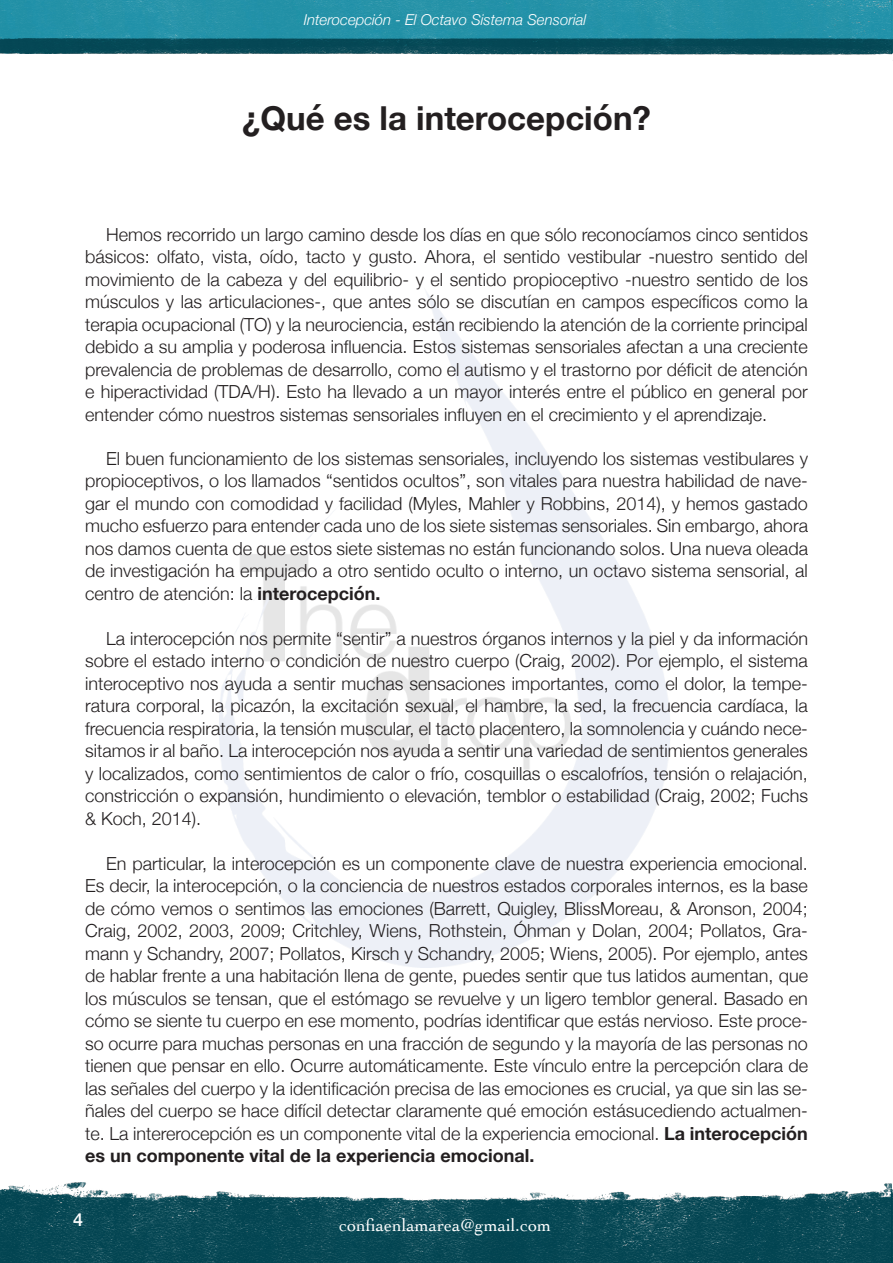
<style>
.page{position:relative;width:893px;height:1263px;background:#fff}
.page>*{position:absolute;margin:0;border:0;box-sizing:border-box;transform-origin:0 0}
.Título_principal_neg{font:700 33px "Helvetica Neue";color:#231f20}
.Cuerpo_de_texto{font:300 18px/22.5px "Helvetica Neue";color:#231f20;text-align:justify}
.t1{font:18px "Cochin";color:#fff}
.t2{font:500 18px "Helvetica Neue";color:#fff}
.t3{font:italic 300 15px "Helvetica Neue";color:#fff}
.s1{font-weight:700}
</style>
<div class="page">
<img style="left:0;top:0;width:893px;height:55px">
<img style="left:0;top:1183px;width:893px;height:80px">
<img style="left:219px;top:292px;width:452px;height:675px">
<p class="t3" style="left:304px;top:8px;width:284px">Interocepción - El Octavo Sistema Sensorial</p>
<p class="Título_principal_neg" style="left:242px;top:92px;width:410px">¿Qué es la interocepción?</p>
<p class="Cuerpo_de_texto" style="left:85px;top:222px;width:724px;text-indent:21px">Hemos recorrido un largo camino desde los días en que sólo reconocíamos cinco sentidos básicos: olfato, vista, oído, tacto y gusto. Ahora, el sentido vestibular -nuestro sentido del movimiento de la cabeza y del equilibrio- y el sentido propioceptivo -nuestro sentido de los músculos y las articulaciones-, que antes sólo se discutían en campos específicos como la terapia ocupacional (TO) y la neurociencia, están recibiendo la atención de la corriente principal debido a su amplia y poderosa influencia. Estos sistemas sensoriales afectan a una creciente prevalencia de problemas de desarrollo, como el autismo y el trastorno por déficit de atención e hiperactividad (TDA/H). Esto ha llevado a un mayor interés entre el público en general por entender cómo nuestros sistemas sensoriales influyen en el crecimiento y el aprendizaje.</p>
<p class="Cuerpo_de_texto" style="left:85px;top:446px;width:724px;text-indent:21px">El buen funcionamiento de los sistemas sensoriales, incluyendo los sistemas vestibulares y propioceptivos, o los llamados “sentidos ocultos”, son vitales para nuestra habilidad de nave&shy;gar el mundo con comodidad y facilidad (Myles, Mahler y Robbins, 2014), y hemos gastado mucho esfuerzo para entender cada uno de los siete sistemas sensoriales. Sin embargo, ahora nos damos cuenta de que estos siete sistemas no están funcionando solos. Una nueva oleada de investigación ha empujado a otro sentido oculto o interno, un octavo sistema sensorial, al centro de atención: la <span class="s1">interocepción.</span></p>
<p class="Cuerpo_de_texto" style="left:85px;top:626px;width:724px;text-indent:21px">La interocepción nos permite “sentir” a nuestros órganos internos y la piel y da información sobre el estado interno o condición de nuestro cuerpo (Craig, 2002). Por ejemplo, el sistema interoceptivo nos ayuda a sentir muchas sensaciones importantes, como el dolor, la tempe&shy;ratura corporal, la picazón, la excitación sexual, el hambre, la sed, la frecuencia cardíaca, la frecuencia respiratoria, la tensión muscular, el tacto placentero, la somnolencia y cuándo nece&shy;sitamos ir al baño. La interocepción nos ayuda a sentir una variedad de sentimientos generales y localizados, como sentimientos de calor o frío, cosquillas o escalofríos, tensión o relajación, constricción o expansión, hundimiento o elevación, temblor o estabilidad (Craig, 2002; Fuchs &amp; Koch, 2014).</p>
<p class="Cuerpo_de_texto" style="left:85px;top:851px;width:724px;text-indent:21px">En particular, la interocepción es un componente clave de nuestra experiencia emocional.<br>Es decir, la interocepción, o la conciencia de nuestros estados corporales internos, es la base de cómo vemos o sentimos las emociones (Barrett, Quigley, BlissMoreau, &amp; Aronson, 2004; Craig, 2002, 2003, 2009; Critchley, Wiens, Rothstein, Óhman y Dolan, 2004; Pollatos, Gra&shy;mann y Schandry, 2007; Pollatos, Kirsch y Schandry, 2005; Wiens, 2005). Por ejemplo, antes de hablar frente a una habitación llena de gente, puedes sentir que tus latidos aumentan, que los músculos se tensan, que el estómago se revuelve y un ligero temblor general. Basado en cómo se siente tu cuerpo en ese momento, podrías identificar que estás nervioso. Este proce&shy;so ocurre para muchas personas en una fracción de segundo y la mayoría de las personas no tienen que pensar en ello. Ocurre automáticamente. Este vínculo entre la percepción clara de las señales del cuerpo y la identificación precisa de las emociones es crucial, ya que sin las se&shy;ñales del cuerpo se hace difícil detectar claramente qué emoción estásucediendo actualmen&shy;te. La intererocepción es un componente vital de la experiencia emocional. <span class="s1">La interocepción es un componente vital de la experiencia emocional.</span></p>
<p class="t2" style="left:73px;top:1205px;width:12px">4</p>
<p class="t1" style="left:339px;top:1213px;width:213px">confiaenlamarea@gmail.com</p>
</div>
